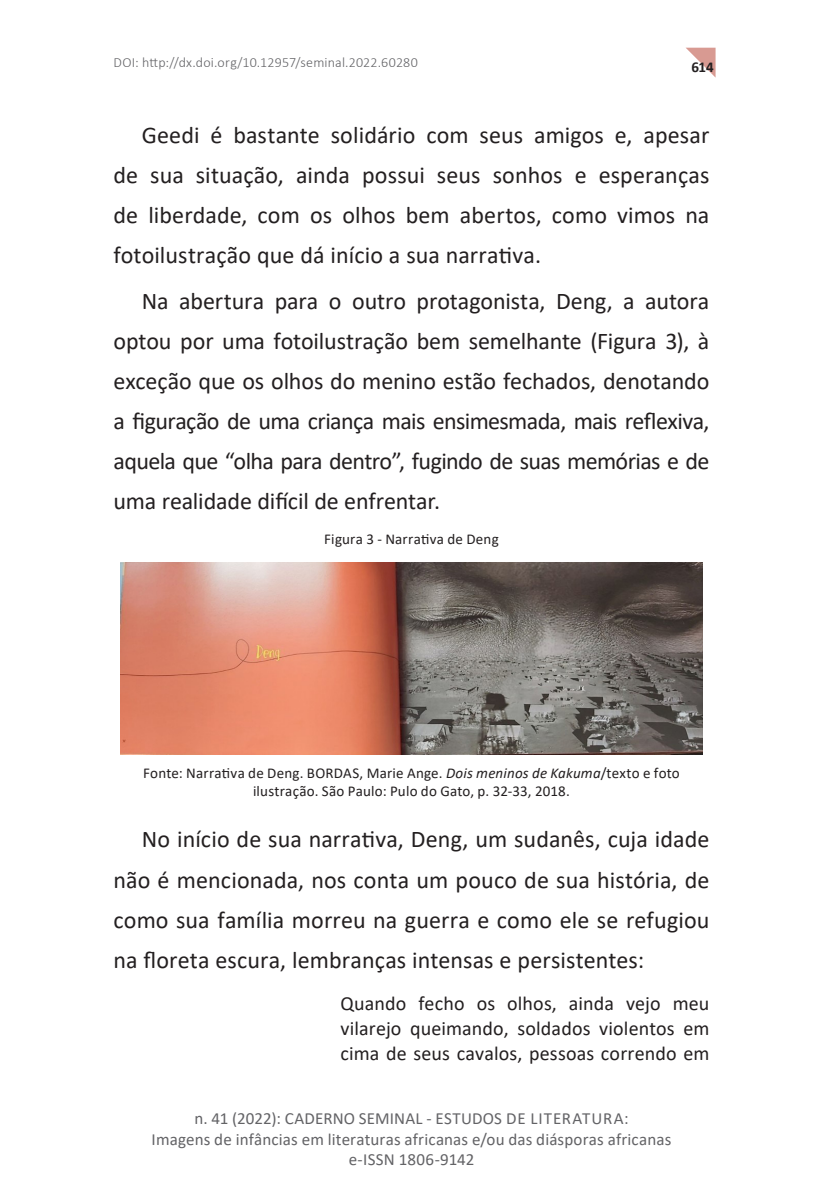
<style>
.page{position:relative;width:823px;height:1191px;background:#fff}
.page>*{position:absolute;margin:0;border:0;box-sizing:border-box;transform-origin:0 0}
.TEXTO_CORRIDO{font:24px/40px "Calibri";color:#231f20;text-align:justify}
.CITAÇÃO{font:20px/25px "Calibri";letter-spacing:.01em;color:#231f20;text-align:justify}
.t1{font:17px/20.4px "Calibri";letter-spacing:.01em;color:#636366;text-align:center}
.RODAPÉ{font:15px/18px "Calibri";letter-spacing:.015em;color:#231f20;text-align:center}
.t2{font:700 15px "Calibri";color:#231f20}
.t3{font:300 14px "Calibri";letter-spacing:.015em;color:#636366}
.s1{font-style:italic}
</style>
<div class="page">
<svg style="left:686px;top:48px;width:29px;height:29px"></svg>
<img style="left:120px;top:562px;width:582px;height:192px">
<p class="t3" style="left:113px;top:54px;width:305px">DOI: http://dx.doi.org/10.12957/seminal.2022.60280</p>
<p class="t2" style="left:691px;top:56px;width:24px">614</p>
<p class="TEXTO_CORRIDO" style="left:113px;top:114px;width:597px;text-indent:28px">Geedi é bastante solidário com seus amigos e, apesar de sua situação, ainda possui seus sonhos e esperanças de liberdade, com os olhos bem abertos, como vimos na fotoilustração que dá início a sua narrativa.</p>
<p class="TEXTO_CORRIDO" style="left:113px;top:280px;width:597px;text-indent:28px">Na abertura para o outro protagonista, Deng, a autora optou por uma fotoilustração bem semelhante (Figura 3), à exceção que os olhos do menino estão fechados, denotando a figuração de uma criança mais ensimesmada, mais reflexiva, aquela que “olha para dentro”, fugindo de suas memórias e de uma realidade difícil de enfrentar.</p>
<p class="RODAPÉ" style="left:324px;top:529px;width:176px">Figura 3 - Narrativa de Deng</p>
<p class="RODAPÉ" style="left:143px;top:763px;width:538px">Fonte: Narrativa de Deng. BORDAS, Marie Ange. <span class="s1">Dois meninos de Kakuma</span>/texto e foto ilustração. São Paulo: Pulo do Gato, p. 32-33, 2018.</p>
<p class="TEXTO_CORRIDO" style="left:113px;top:819px;width:597px;text-indent:28px">No início de sua narrativa, Deng, um sudanês, cuja idade não é mencionada, nos conta um pouco de sua história, de como sua família morreu na guerra e como ele se refugiou na floreta escura, lembranças intensas e persistentes:</p>
<p class="CITAÇÃO" style="left:340px;top:990px;width:370px">Quando fecho os olhos, ainda vejo meu vilarejo queimando, soldados violentos em cima de seus cavalos, pessoas correndo em</p>
<p class="t1" style="left:151px;top:1108px;width:521px">n. 41 (2022): CADERNO SEMINAL - ESTUDOS DE LITERATURA:<br>Imagens de infâncias em literaturas africanas e/ou das diásporas africanas e-ISSN 1806-9142</p>
</div>
